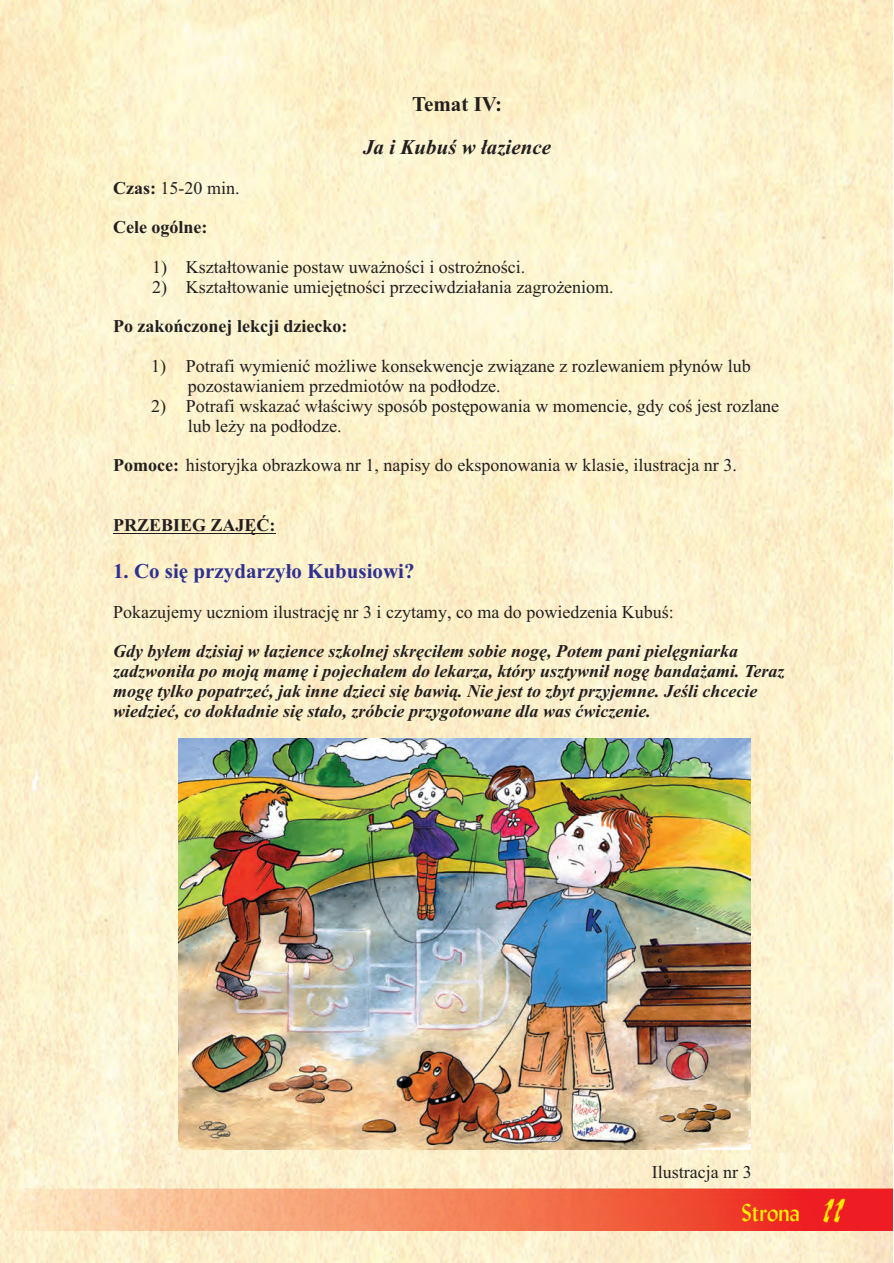
<style>
.page{position:relative;width:894px;height:1263px;background:#fff}
.page>*{position:absolute;margin:0;border:0;box-sizing:border-box;transform-origin:0 0}
.t1{font:24px "Lydian BT";color:#fff101}
.t2{font:700 21px "Times New Roman";color:#2e3092}
.t3{font:italic 700 21px "Times New Roman";color:#231f20}
.t4{font:700 21px "Times New Roman";color:#231f20}
.t5{font:18px/20px "Times New Roman";color:#231f20}
.t6{font:italic 700 18px/20px "Times New Roman";color:#231f20}
.t7{font:700 18px/39.3px "Times New Roman";color:#231f20}
.s1{font-weight:400}
.s2{font-weight:700}
.s3{font-family:"Ruach Plain";font-size:35.4px}
</style>
<div class="page">
<img style="left:0;top:0;width:893px;height:1263px">
<hr style="left:113px;top:533px;width:163px;height:1px;background:#231f20">
<img style="left:178px;top:739px;width:572px;height:410px">
<img style="left:0;top:1189px;width:893px;height:42px">
<p class="t4" style="left:412px;top:96px;width:92px">Temat IV:</p>
<p class="t3" style="left:363px;top:140px;width:189px">Ja i Kubuœ w ³azience</p>
<p class="t7" style="left:113px;top:170px;width:128px">Czas: <span class="s1">15-20 min.<br></span>Cele ogólne:</p>
<p class="t5" style="left:152px;top:259px;width:375px">1) Kszta³towanie postaw uwa¿noœci i ostro¿noœci.</p>
<p class="t5" style="left:152px;top:279px;width:463px">2) Kszta³towanie umiejêtnoœci przeciwdzia³ania zagro¿eniom.</p>
<p class="t7" style="left:113px;top:308px;width:236px">Po zakoñczonej lekcji dziecko:</p>
<p class="t5" style="left:188px;top:358px;width:565px;text-indent:-37px">1) Potrafi wymieniæ mo¿liwe konsekwencje zwi¹zane z rozlewaniem p³ynów lub pozostawianiem przedmiotów na pod³odze.</p>
<p class="t5" style="left:188px;top:398px;width:593px;text-indent:-37px">2) Potrafi wskazaæ w³aœciwy sposób postêpowania w momencie, gdy coœ jest rozlane lub le¿y na pod³odze.</p>
<p class="t5" style="left:113px;top:457px;width:625px"><span class="s2">Pomoce:</span> historyjka obrazkowa nr 1, napisy do eksponowania w klasie, ilustracja nr 3.</p>
<p class="t7" style="left:113px;top:507px;width:164px">PRZEBIEG ZAJÊÆ:</p>
<p class="t2" style="left:113px;top:563px;width:303px">1. Co siê przydarzy³o Kubusiowi?</p>
<p class="t5" style="left:113px;top:603px;width:562px">Pokazujemy uczniom ilustracjê nr 3 i czytamy, co ma do powiedzenia Kubuœ:</p>
<p class="t6" style="left:113px;top:643px;width:673px">Gdy by³em dzisiaj w ³azience szkolnej skrêci³em sobie nogê, Potem pani pielêgniarka zadzwoni³a po moj¹ mamê i pojecha³em do lekarza, który usztywni³ nogê banda¿ami. Teraz mogê tylko popatrzeæ, jak inne dzieci siê bawi¹. Nie jest to zbyt przyjemne. Jeœli chcecie wiedzieæ, co dok³adnie siê sta³o, zróbcie przygotowane dla was æwiczenie.</p>
<p class="t5" style="left:652px;top:1164px;width:101px">Ilustracja nr 3</p>
<h1 class="t1" style="left:741px;top:1203px;width:103px">Strona <span class="s3">11</span></h1>
</div>
